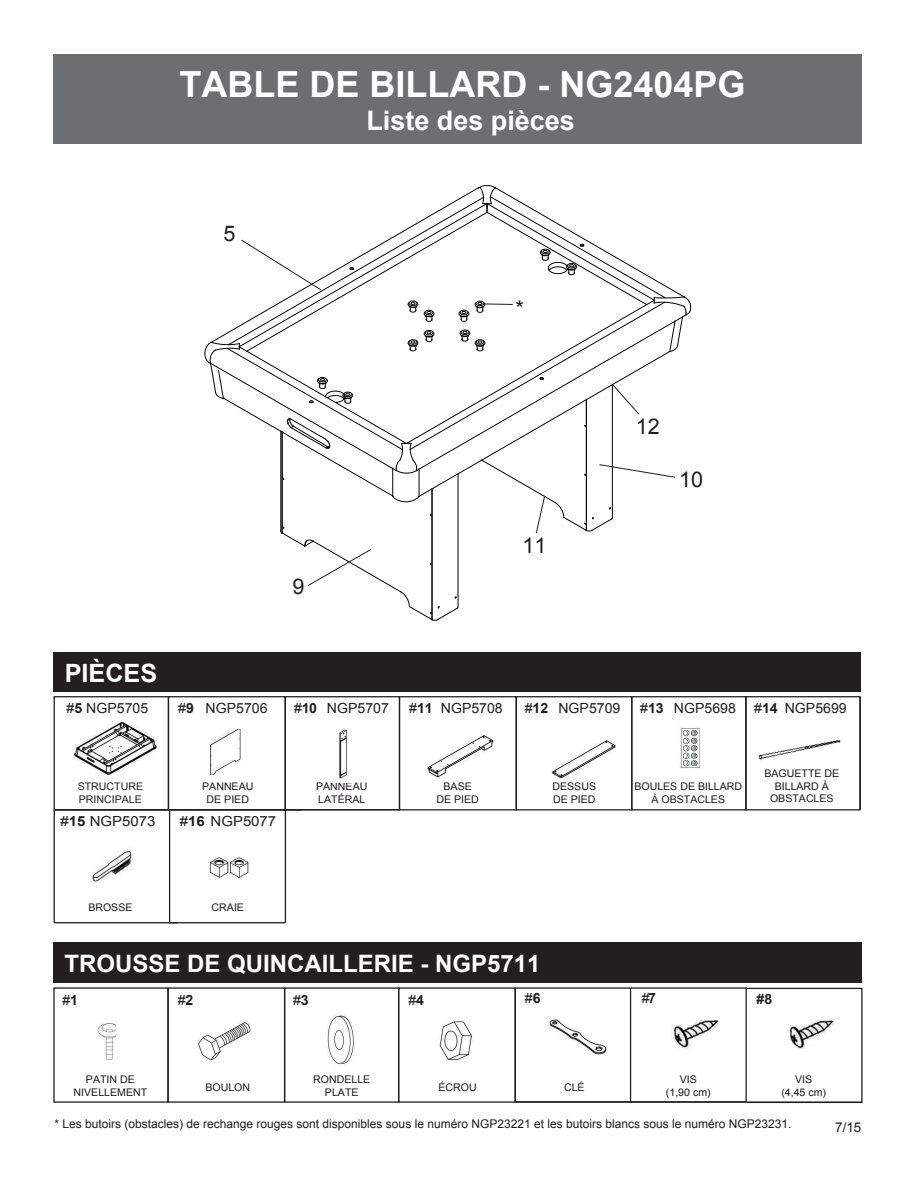
<style>
.page{position:relative;width:918px;height:1188px;background:#fff}
.page>*{position:absolute;margin:0;border:0;box-sizing:border-box;transform-origin:0 0}
.t1{font:700 36px "Arial";color:#fff}
.t2{font:700 27px "Arial";color:#fff}
.t3{font:700 25.2px "Arial";color:#fff}
.t4{font:700 24px "Arial";color:#fff}
.t5{font:21.6px "Arial";color:#201d1e}
.t6{font:14.1px "Arial";color:#201d1e}
.t7{font:700 14.1px "Arial";color:#201d1e}
.t8{font:13.95px "Arial";color:#201d1e}
.t9{font:13.95px "Arial";color:#201d1e;scale:1.07 1}
.t10{font:13.5px "Arial";color:#201d1e}
.t11{font:12px "Arial";color:#201d1e}
.t12{font:10.5px/12.6px "Arial";color:#1b171b;text-align:center}
.t13{font:10.5px/12.6px "Arial";color:#201d1e}
.s1{font-weight:700}
</style>
<div class="page">
<div style="left:54px;top:54px;width:808px;height:90px;background:#6d6e70"></div>
<div style="left:53px;top:653px;width:808px;height:39px;background:#231f20"></div>
<div style="left:54px;top:696px;width:115px;height:114px;border:1px solid #201d1e"></div>
<div style="left:168px;top:696px;width:118px;height:114px;border:1px solid #201d1e"></div>
<div style="left:285px;top:696px;width:115px;height:114px;border:1px solid #201d1e"></div>
<div style="left:399px;top:696px;width:118px;height:114px;border:1px solid #201d1e"></div>
<div style="left:516px;top:696px;width:116px;height:114px;border:1px solid #201d1e"></div>
<div style="left:631px;top:696px;width:116px;height:114px;border:1px solid #201d1e"></div>
<div style="left:745px;top:696px;width:116px;height:114px;border:1px solid #201d1e"></div>
<hr style="left:285px;top:809px;width:114px;height:1px;background:#201d1e">
<img style="left:759px;top:740px;width:82px;height:20px">
<hr style="left:859px;top:697px;width:2px;height:113px;background:#201d1e">
<div style="left:54px;top:942px;width:808px;height:41px;background:#231f20"></div>
<div style="left:167px;top:987px;width:118px;height:116px;border:1px solid #201d1e"></div>
<div style="left:284px;top:987px;width:115px;height:116px;border:1px solid #201d1e"></div>
<div style="left:398px;top:987px;width:118px;height:116px;border:1px solid #201d1e"></div>
<div style="left:515px;top:987px;width:116px;height:116px;border:1px solid #201d1e"></div>
<hr style="left:515px;top:1101px;width:116px;height:2px;background:#201d1e">
<div style="left:630px;top:987px;width:117px;height:116px;border:1px solid #201d1e"></div>
<hr style="left:631px;top:1101px;width:115px;height:2px;background:#201d1e">
<img style="left:673px;top:1019px;width:46px;height:30px">
<div style="left:746px;top:988px;width:117px;height:115px;border:1px solid #201d1e"></div>
<hr style="left:747px;top:1102px;width:115px;height:1px;background:#201d1e">
<img style="left:789px;top:1020px;width:45px;height:30px">
<img style="left:549px;top:1019px;width:58px;height:36px">
<img style="left:197px;top:1022px;width:54px;height:39px">
<img style="left:439px;top:1021px;width:34px;height:39px">
<img style="left:97px;top:1023px;width:18px;height:38px">
<img style="left:73px;top:721px;width:84px;height:54px">
<img style="left:210px;top:730px;width:31px;height:45px">
<img style="left:339px;top:729px;width:9px;height:51px">
<img style="left:427px;top:735px;width:67px;height:43px">
<img style="left:552px;top:740px;width:64px;height:39px">
<img style="left:679px;top:727px;width:21px;height:41px">
<hr style="left:54px;top:922px;width:124px;height:1px;background:#201d1e">
<svg style="left:168px;top:810px;width:119px;height:114px"></svg>
<hr style="left:285px;top:810px;width:1px;height:113px;background:#201d1e">
<hr style="left:54px;top:809px;width:247px;height:1px;background:#201d1e">
<img style="left:92px;top:849px;width:41px;height:34px">
<hr style="left:54px;top:810px;width:1px;height:113px;background:#201d1e">
<img style="left:327px;top:1015px;width:27px;height:51px">
<svg style="left:204px;top:185px;width:488px;height:436px"></svg>
<h1 class="t1" style="left:180px;top:60px;width:568px">TABLE DE BILLARD - NG2404PG</h1>
<h2 class="t2" style="left:366px;top:102px;width:210px">Liste des pièces</h2>
<h3 class="t5" style="left:224px;top:219px;width:14px">5</h3>
<h3 class="t5" style="left:292px;top:573px;width:14px">9</h3>
<h3 class="t5" style="left:516px;top:294px;width:10px">*</h3>
<h3 class="t5" style="left:522px;top:531px;width:26px">11</h3>
<h3 class="t5" style="left:636px;top:413px;width:26px">12</h3>
<h3 class="t5" style="left:679px;top:465px;width:26px">10</h3>
<h3 class="t3" style="left:65px;top:656px;width:94px">PIÈCES</h3>
<h3 class="t8" style="left:67px;top:699px;width:83px">#<span class="s1">5</span> NGP5705</h3>
<h3 class="t8" style="left:178px;top:699px;width:91px">#<span class="s1">9</span> NGP5706</h3>
<h3 class="t8" style="left:294px;top:699px;width:96px">#<span class="s1">10</span> NGP5707</h3>
<h3 class="t8" style="left:409px;top:699px;width:95px">#<span class="s1">11</span> NGP5708</h3>
<h3 class="t8" style="left:525px;top:699px;width:97px">#<span class="s1">12</span> NGP5709</h3>
<h3 class="t8" style="left:640px;top:699px;width:97px">#<span class="s1">13</span> NGP5698</h3>
<h3 class="t8" style="left:754px;top:699px;width:94px">#<span class="s1">14</span> NGP5699</h3>
<p class="t13" style="left:78px;top:781px;width:67px">STRUCTURE<br>PRINCIPALE</p>
<p class="t12" style="left:202px;top:781px;width:53px">PANNEAU<br>DE PIED</p>
<h3 class="t9" style="left:61px;top:812px;width:90px">#<span class="s1">15</span> NGP5073</h3>
<h3 class="t9" style="left:180px;top:812px;width:92px">#<span class="s1">16</span> NGP5077</h3>
<p class="t12" style="left:88px;top:901px;width:46px">BROSSE</p>
<p class="t12" style="left:212px;top:901px;width:34px">CRAIE</p>
<p class="t12" style="left:316px;top:781px;width:53px;text-align:left">PANNEAU<br>LATÉRAL</p>
<p class="t12" style="left:436px;top:781px;width:44px">BASE<br>DE PIED</p>
<p class="t12" style="left:553px;top:781px;width:45px;text-align:left">DESSUS<br>DE PIED</p>
<p class="t12" style="left:634px;top:781px;width:109px">BOULES DE BILLARD<br>À OBSTACLES</p>
<p class="t12" style="left:764px;top:767px;width:76px">BAGUETTE DE<br>BILLARD À<br>OBSTACLES</p>
<h3 class="t4" style="left:64px;top:947px;width:478px">TROUSSE DE QUINCAILLERIE - NGP5711</h3>
<h3 class="t6" style="left:62px;top:991px;width:17px">#<span class="s1">1</span></h3>
<h3 class="t6" style="left:178px;top:991px;width:17px">#<span class="s1">2</span></h3>
<h3 class="t6" style="left:293px;top:991px;width:17px">#<span class="s1">3</span></h3>
<h3 class="t6" style="left:408px;top:991px;width:17px">#<span class="s1">4</span></h3>
<h3 class="t6" style="left:525px;top:989px;width:17px">#<span class="s1">6</span></h3>
<h3 class="t6" style="left:642px;top:989px;width:16px">#<span class="s1">7</span></h3>
<h3 class="t7" style="left:757px;top:989px;width:17px">#8</h3>
<p class="t12" style="left:74px;top:1073px;width:75px">PATIN DE<br>NIVELLEMENT</p>
<p class="t12" style="left:205px;top:1081px;width:46px">BOULON</p>
<p class="t12" style="left:313px;top:1073px;width:59px">RONDELLE<br>PLATE</p>
<p class="t12" style="left:439px;top:1081px;width:40px">ÉCROU</p>
<p class="t12" style="left:564px;top:1081px;width:22px">CLÉ</p>
<p class="t12" style="left:666px;top:1073px;width:46px">VIS<br>(1,90 cm)</p>
<p class="t12" style="left:781px;top:1073px;width:46px">VIS<br>(4,45 cm)</p>
<p class="t11" style="left:55px;top:1116px;width:739px">* Les butoirs (obstacles) de rechange rouges sont disponibles sous le numéro NGP23221 et les butoirs blancs sous le numéro NGP23231.</p>
<p class="t10" style="left:835px;top:1119px;width:28px">7/15</p>
</div>
